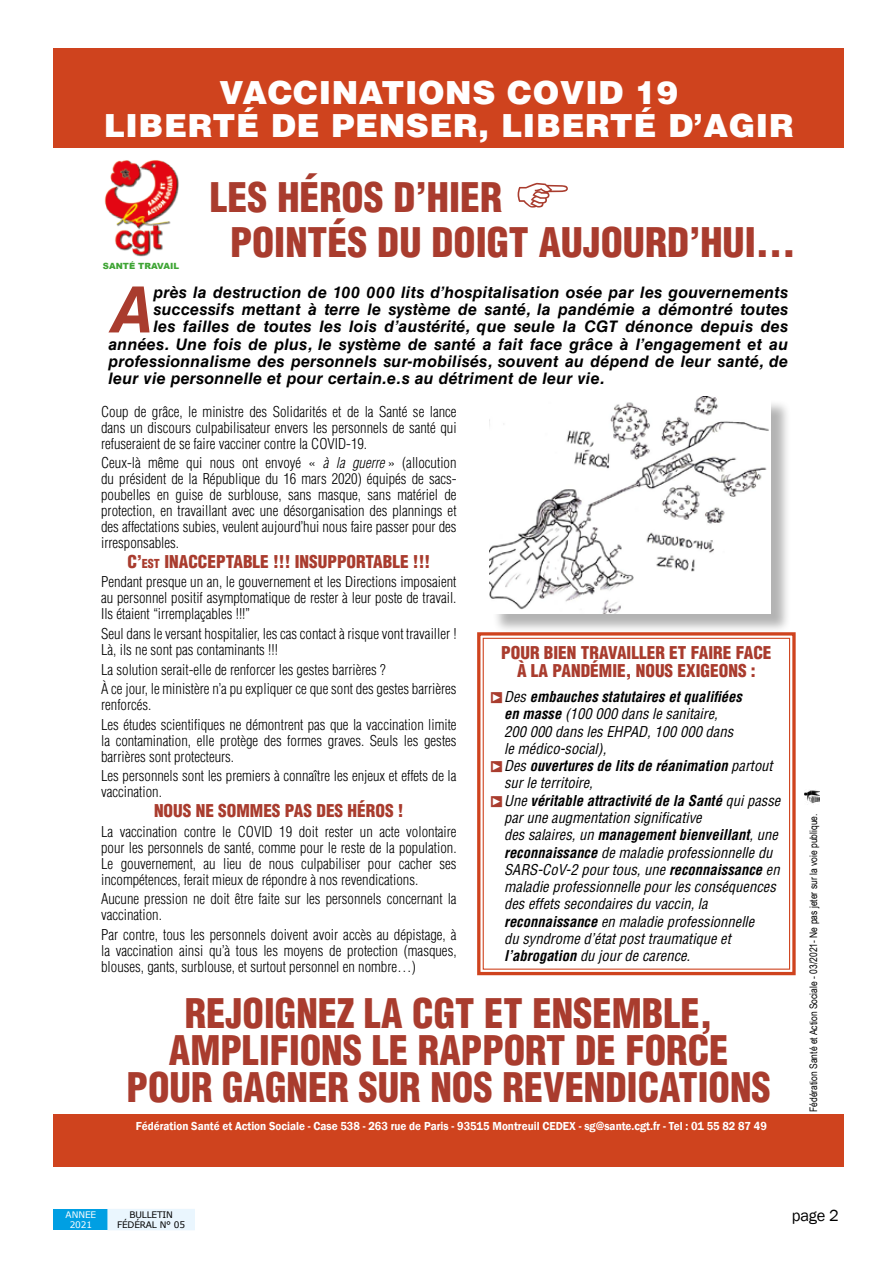
<style>
.page{position:relative;width:893px;height:1263px;background:#fff}
.page>*{position:absolute;margin:0;border:0;box-sizing:border-box;transform-origin:0 0}
.t1{font:italic 700 64.05px "Helvetica LT Std";color:#a93c2e}
.t2{font:900 condensed 39.75px/37.2px "Helvetica LT Std";color:#a93c2e;text-align:center}
.t3{font:900 31.8px/33.2px "Helvetica LT Std";letter-spacing:.02em;color:#fff;text-align:center}
.t4{font:900 condensed 17.25px/18.6px "Helvetica LT Std";color:#a93c2e;text-align:center}
.t5{font:900 condensed 17.25px "Helvetica LT Std";color:#a93c2e}
.t6{font:16.5px "Franklin Gothic";color:#000}
.t7{font:italic 700 15.9px "Helvetica LT Std";letter-spacing:.02em;color:#000}
.t8{font:300 condensed 14.55px/15.9px "Helvetica LT Std";color:#000}
.t9{font:italic condensed 14.55px "Helvetica LT Std";color:#000}
.t10{font:italic 700 condensed 14.55px "Helvetica LT Std";color:#000}
.t11{font:600 12px "Franklin Gothic";color:#fff;scale:.93 1}
.t12{font:10.35px "Arial Narrow";color:#000}
.t13{font:9px/9.8px "Verdana";letter-spacing:-.02em;color:#000;text-align:center}
.t14{font:9px/9.8px "Verdana";letter-spacing:-.01em;color:#fff;text-align:center}
.t15{font:900 8.55px "Arial";color:#3fa535}
.s1{font-style:italic}
.s2{font-size:12.15px}
.s3{font-family:"Pointers";font-weight:400;font-style:normal;font-stretch:normal;color:#a93c2e}
.s4{font-weight:400}
.s5{font-weight:700}
</style>
<div class="page">
<div style="left:54px;top:1209px;width:54px;height:21px;background:#009fe3"></div>
<div style="left:108px;top:1209px;width:86px;height:21px;background:#eaf6fe"></div>
<svg style="left:477px;top:632px;width:319px;height:344px"></svg>
<div style="left:483px;top:638px;width:307px;height:332px;border:1px solid #cf431e"></div>
<div style="left:53px;top:49px;width:790px;height:99px;background:#cf431e"></div>
<img style="left:104px;top:160px;width:75px;height:97px">
<img style="left:804px;top:790px;width:15px;height:14px">
<div style="left:53px;top:1114px;width:790px;height:53px;background:#cf431e"></div>
<div style="left:492px;top:399px;width:299px;height:235px;background:#000;opacity:.3"></div>
<img style="left:490px;top:397px;width:281px;height:216px">
<h3 class="t3" style="left:104px;top:75px;width:692px">VACCINATIONS COVID 19<br>LIBERTÉ DE PENSER, LIBERTÉ D’AGIR</h3>
<p class="t15" style="left:103px;top:260px;width:78px">SANTÉ TRAVAIL</p>
<h2 class="t2" style="left:230px;top:174px;width:567px;line-height:45.2px;text-align:left;text-indent:-20px">LES HÉROS D’HIER<br>POINTÉS DU DOIGT AUJOURD’HUI…</h2>
<h1 class="t1" style="left:110px;top:271px;width:44px">A</h1>
<p class="t7" style="left:154px;top:283px;width:636px">près la destruction de 100 000 lits d’hospitalisation osée par les gouvernements</p>
<p class="t7" style="left:154px;top:300px;width:636px">successifs mettant à terre le système de santé, la pandémie a démontré toutes</p>
<p class="t7" style="left:154px;top:317px;width:636px">les failles de toutes les lois d’austérité, que seule la CGT dénonce depuis des</p>
<p class="t7" style="left:108px;top:334px;width:681px">années. Une fois de plus, le système de santé a fait face grâce à l’engagement et au</p>
<p class="t7" style="left:108px;top:352px;width:681px">professionnalisme des personnels sur-mobilisés, souvent au dépend de leur santé, de</p>
<p class="t7" style="left:108px;top:369px;width:498px">leur vie personnelle et pour certain.e.s au détriment de leur vie.</p>
<p class="t8" style="left:101px;top:403px;width:357px;text-align:justify">Coup de grâce, le ministre des Solidarités et de la Santé se lance dans un discours culpabilisateur envers les personnels de santé qui refuseraient de se faire vacciner contre la COVID-19.</p>
<p class="t8" style="left:101px;top:455px;width:357px;text-align:justify">Ceux-là même qui nous ont envoyé « <span class="s1">à la guerre</span> » (allocution du président de la République du 16 mars 2020) équipés de sacs&shy;poubelles en guise de surblouse, sans masque, sans matériel de protection, en travaillant avec une désorganisation des plannings et des affectations subies, veulent aujourd’hui nous faire passer pour des irresponsables.</p>
<p class="t5" style="left:128px;top:550px;width:304px">C’<span class="s2">EST</span> INACCEPTABLE !!! INSUPPORTABLE !!!</p>
<p class="t8" style="left:101px;top:574px;width:357px;text-align:justify">Pendant presque un an, le gouvernement et les Directions imposaient au personnel positif asymptomatique de rester à leur poste de travail.<br>Ils étaient “irremplaçables !!!”</p>
<p class="t8" style="left:101px;top:626px;width:357px">Seul dans le versant hospitalier, les cas contact à risque vont travailler !<br>Là, ils ne sont pas contaminants !!!</p>
<p class="t8" style="left:101px;top:659px;width:357px;line-height:19.6px">La solution serait-elle de renforcer les gestes barrières ?<br>À ce jour, le ministère n’a pu expliquer ce que sont des gestes barrières</p>
<p class="t8" style="left:101px;top:695px;width:357px;line-height:19.6px">renforcés.<br>Les études scientifiques ne démontrent pas que la vaccination limite</p>
<p class="t8" style="left:101px;top:732px;width:357px">la contamination, elle protège des formes graves. Seuls les gestes barrières sont protecteurs.</p>
<p class="t8" style="left:101px;top:768px;width:357px">Les personnels sont les premiers à connaître les enjeux et effets de la vaccination.</p>
<p class="t4" style="left:154px;top:801px;width:251px">NOUS NE SOMMES PAS DES HÉROS !</p>
<p class="t8" style="left:101px;top:823px;width:357px;text-align:justify">La vaccination contre le COVID 19 doit rester un acte volontaire pour les personnels de santé, comme pour le reste de la population.<br>Le gouvernement, au lieu de nous culpabiliser pour cacher ses incompétences, ferait mieux de répondre à nos revendications.</p>
<p class="t8" style="left:101px;top:891px;width:357px">Aucune pression ne doit être faite sur les personnels concernant la vaccination.</p>
<p class="t8" style="left:101px;top:926px;width:357px;text-align:justify">Par contre, tous les personnels doivent avoir accès au dépistage, à la vaccination ainsi qu’à tous les moyens de protection (masques, blouses, gants, surblouse, et surtout personnel en nombre…)</p>
<p class="t4" style="left:501px;top:643px;width:272px">POUR BIEN TRAVAILLER ET FAIRE FACE<br>À LA PANDÉMIE, NOUS EXIGEONS :</p>
<p class="t10" style="left:491px;top:688px;width:252px"><span class="s3">S</span><span class="s4">Des</span> embauches statutaires et qualifiées</p>
<p class="t9" style="left:504px;top:705px;width:215px"><span class="s5">en masse</span> (100 000 dans le sanitaire,</p>
<p class="t9" style="left:504px;top:722px;width:231px">200 000 dans les EHPAD, 100 000 dans</p>
<p class="t9" style="left:504px;top:739px;width:104px">le médico-social),</p>
<p class="t10" style="left:491px;top:757px;width:283px"><span class="s3">S</span><span class="s4">Des</span> ouvertures de lits de réanimation <span class="s4">partout</span></p>
<p class="t9" style="left:504px;top:774px;width:90px">sur le territoire,</p>
<p class="t10" style="left:491px;top:791px;width:291px"><span class="s3">S</span><span class="s4">Une</span> véritable attractivité de la Santé <span class="s4">qui passe</span></p>
<p class="t9" style="left:504px;top:809px;width:199px">par une augmentation significative</p>
<p class="t10" style="left:504px;top:826px;width:275px"><span class="s4">des salaires, un</span> management bienveillant<span class="s4">, une</span></p>
<p class="t9" style="left:504px;top:843px;width:270px"><span class="s5">reconnaissance</span> de maladie professionnelle du</p>
<p class="t9" style="left:504px;top:860px;width:277px">SARS-CoV-2 pour tous, une <span class="s5">reconnaissance</span> en</p>
<p class="t9" style="left:504px;top:878px;width:273px">maladie professionnelle pour les conséquences</p>
<p class="t9" style="left:504px;top:895px;width:205px">des effets secondaires du vaccin, la</p>
<p class="t9" style="left:504px;top:912px;width:252px"><span class="s5">reconnaissance</span> en maladie professionnelle</p>
<p class="t9" style="left:504px;top:929px;width:228px">du syndrome d’état post traumatique et</p>
<p class="t9" style="left:504px;top:947px;width:188px"><span class="s5">l’abrogation</span> du jour de carence.</p>
<h2 class="t2" style="left:127px;top:994px;width:646px">REJOIGNEZ LA CGT ET ENSEMBLE,<br>AMPLIFIONS LE RAPPORT DE FORCE<br>POUR GAGNER SUR NOS REVENDICATIONS</h2>
<p class="t11" style="left:136px;top:1119px;width:680px">Fédération Santé et Action Sociale - Case 538 - 263 rue de Paris - 93515 Montreuil CEDEX - sg@sante.cgt.fr - Tel : 01 55 82 87 49</p>
<p class="t12" style="left:806px;top:1112px;width:300px;rotate:-90deg">Fédération Santé et Action Sociale - 03/2021- Ne pas jeter sur la voie publique.</p>
<p class="t14" style="left:66px;top:1210px;width:32px">ANNEE<br>2021</p>
<p class="t13" style="left:117px;top:1210px;width:70px">BULLETIN<br>FÉDÉRAL N° 05</p>
<p class="t6" style="left:792px;top:1205px;width:49px">page 2</p>
</div>
